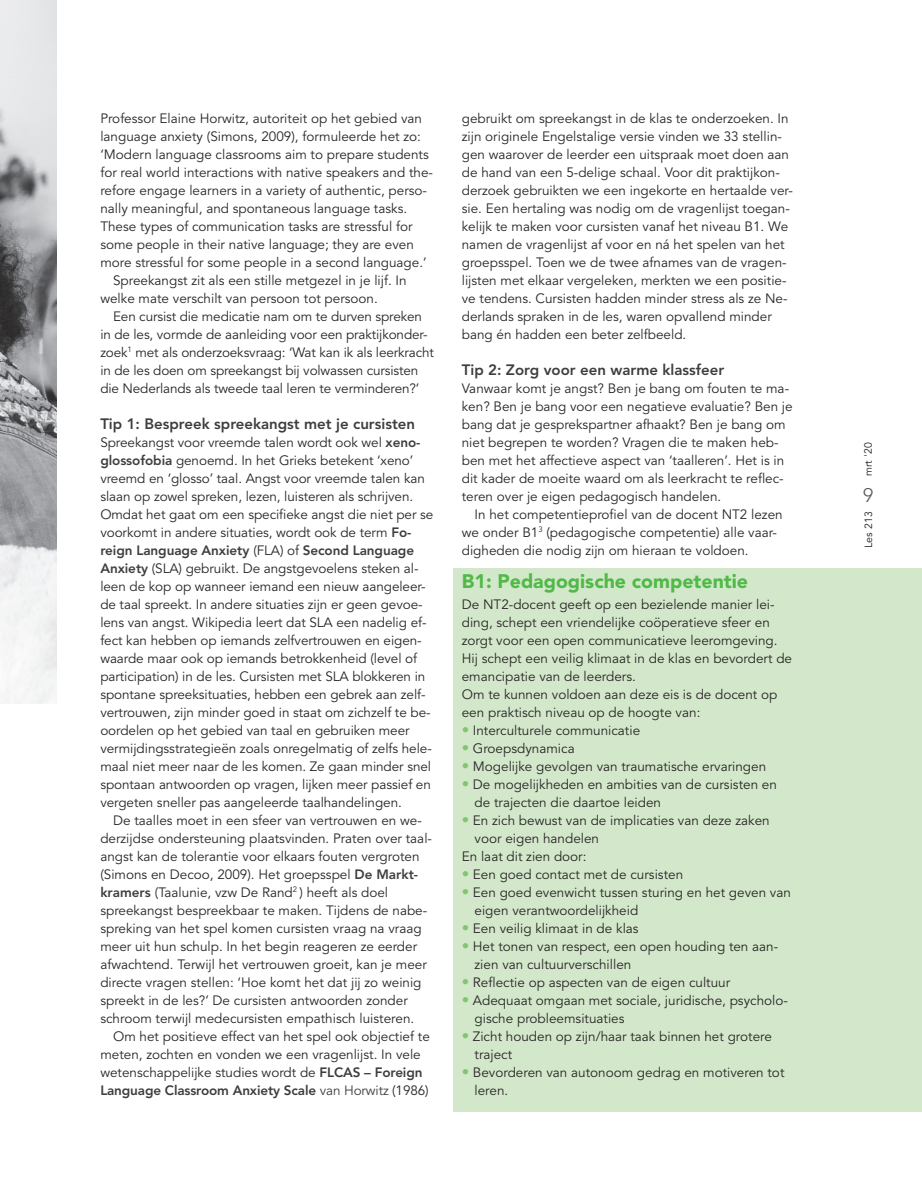
<style>
.page{position:relative;width:922px;height:1190px;background:#fff}
.page>*{position:absolute;margin:0;border:0;box-sizing:border-box;transform-origin:0 0}
.t1{font:900 19.5px "Avenir LT Std";color:#51b948}
.t2{font:800 15px "Avenir LT Std";color:#3e3e3f}
.t3{font:13.5px/18px "Avenir LT Std";color:#282526}
.t4{font:10.5px "Avenir LT Std";letter-spacing:.01em;color:#231f20}
.s1{font-weight:800;color:#3e3e3f}
.s2{color:#3e3e3f}
.s3{font-size:15px;color:#81c670}
</style>
<div class="page">
<img style="left:0;top:0;width:56px;height:703px">
<div style="left:453px;top:568px;width:469px;height:543px;background:#d3e8ca"></div>
<p class="t3" style="left:100px;top:109px;width:323px">Professor Elaine Horwitz, autoriteit op het gebied van</p>
<p class="t3" style="left:100px;top:127px;width:322px">language anxiety (Simons, 2009), formuleerde het zo:</p>
<p class="t3" style="left:100px;top:145px;width:330px">‘Modern language classrooms aim to prepare students</p>
<p class="t3" style="left:100px;top:163px;width:334px">for real world interactions with native speakers and the-</p>
<p class="t3" style="left:100px;top:181px;width:328px">refore engage learners in a variety of authentic, perso-</p>
<p class="t3" style="left:100px;top:199px;width:308px">nally meaningful, and spontaneous language tasks.</p>
<p class="t3" style="left:100px;top:217px;width:314px">These types of communication tasks are stressful for</p>
<p class="t3" style="left:100px;top:235px;width:315px">some people in their native language; they are even</p>
<p class="t3" style="left:100px;top:253px;width:328px">more stressful for some people in a second language.’</p>
<p class="t3" style="left:113px;top:271px;width:295px">Spreekangst zit als een stille metgezel in je lijf. In</p>
<p class="t3" style="left:100px;top:289px;width:279px">welke mate verschilt van persoon tot persoon.</p>
<p class="t3" style="left:113px;top:307px;width:310px">Een cursist die medicatie nam om te durven spreken</p>
<p class="t3" style="left:100px;top:325px;width:329px">in de les, vormde de aanleiding voor een praktijkonder-</p>
<p class="t3" style="left:100px;top:343px;width:335px">zoek<sup>1</sup> met als onderzoeksvraag: ‘Wat kan ik als leerkracht</p>
<p class="t3" style="left:100px;top:361px;width:320px">in de les doen om spreekangst bij volwassen cursisten</p>
<p class="t3" style="left:100px;top:379px;width:320px">die Nederlands als tweede taal leren te verminderen?’</p>
<p class="t2" style="left:100px;top:414px;width:316px">Tip 1: Bespreek spreekangst met je cursisten</p>
<p class="t3" style="left:100px;top:433px;width:335px">Spreekangst voor vreemde talen wordt ook wel <span class="s1">xeno&shy;glossofobia</span> genoemd. In het Grieks betekent ‘xeno’ vreemd en ‘glosso’ taal. Angst voor vreemde talen kan slaan op zowel spreken, lezen, luisteren als schrijven.<br>Omdat het gaat om een specifieke angst die niet per se voorkomt in andere situaties, wordt ook de term <span class="s1">Fo&shy;reign Language Anxiety</span> (FLA) of <span class="s1">Second Language Anxiety</span> (SLA) gebruikt. De angstgevoelens steken al&shy;leen de kop op wanneer iemand een nieuw aangeleer&shy;de taal spreekt. In andere situaties zijn er geen gevoe&shy;lens van angst. Wikipedia leert dat SLA een nadelig ef&shy;fect kan hebben op iemands zelfvertrouwen en eigen&shy;waarde maar ook op iemands betrokkenheid (level of participation) in de les. Cursisten met SLA blokkeren in spontane spreeksituaties, hebben een gebrek aan zelf&shy;vertrouwen, zijn minder goed in staat om zichzelf te be&shy;oordelen op het gebied van taal en gebruiken meer vermijdingsstrategieën zoals onregelmatig of zelfs hele&shy;maal niet meer naar de les komen. Ze gaan minder snel spontaan antwoorden op vragen, lijken meer passief en vergeten sneller pas aangeleerde taalhandelingen.</p>
<p class="t3" style="left:100px;top:811px;width:333px;text-indent:13px">De taalles moet in een sfeer van vertrouwen en we&shy;derzijdse ondersteuning plaatsvinden. Praten over taal&shy;angst kan de tolerantie voor elkaars fouten vergroten (Simons en Decoo, 2009). Het groepsspel <span class="s1">De Markt&shy;kramers</span> (Taalunie, vzw De Rand<sup>2</sup> ) heeft als doel spreekangst bespreekbaar te maken. Tijdens de nabe&shy;spreking van het spel komen cursisten vraag na vraag meer uit hun schulp. In het begin reageren ze eerder afwachtend. Terwijl het vertrouwen groeit, kan je meer directe vragen stellen: ‘Hoe komt het dat jij zo weinig spreekt in de les?’ De cursisten antwoorden zonder schroom terwijl medecursisten empathisch luisteren.</p>
<p class="t3" style="left:100px;top:1027px;width:331px;text-indent:13px">Om het positieve effect van het spel ook objectief te meten, zochten en vonden we een vragenlijst. In vele wetenschappelijke studies wordt de <span class="s1">FLCAS – Foreign Language Classroom Anxiety Scale</span> <span class="s2">van Horwitz</span> (1986)</p>
<p class="t3" style="left:462px;top:109px;width:333px">gebruikt om spreekangst in de klas te onderzoeken. In zijn originele Engelstalige versie vinden we 33 stellin&shy;gen waarover de leerder een uitspraak moet doen aan de hand van een 5-delige schaal. Voor dit praktijkon&shy;derzoek gebruikten we een ingekorte en hertaalde ver&shy;sie. Een hertaling was nodig om de vragenlijst toegan&shy;kelijk te maken voor cursisten vanaf het niveau B1. We namen de vragenlijst af voor en ná het spelen van het groepsspel. Toen we de twee afnames van de vragen&shy;lijsten met elkaar vergeleken, merkten we een positie&shy;ve tendens. Cursisten hadden minder stress als ze Ne&shy;derlands spraken in de les, waren opvallend minder bang én hadden een beter zelfbeeld.</p>
<p class="t2" style="left:462px;top:360px;width:264px">Tip 2: Zorg voor een warme klassfeer</p>
<p class="t3" style="left:462px;top:379px;width:332px">Vanwaar komt je angst? Ben je bang om fouten te ma&shy;ken? Ben je bang voor een negatieve evaluatie? Ben je bang dat je gesprekspartner afhaakt? Ben je bang om niet begrepen te worden? Vragen die te maken heb&shy;ben met het affectieve aspect van ‘taalleren’. Het is in dit kader de moeite waard om als leerkracht te reflec&shy;teren over je eigen pedagogisch handelen.</p>
<p class="t3" style="left:462px;top:505px;width:322px;text-indent:13px">In het competentieprofiel van de docent NT2 lezen we onder B1<sup>3</sup> (pedagogische competentie) alle vaar&shy;digheden die nodig zijn om hieraan te voldoen.</p>
<h1 class="t1" style="left:462px;top:569px;width:288px">B1: Pedagogische competentie</h1>
<p class="t3" style="left:462px;top:595px;width:332px">De NT2-docent geeft op een bezielende manier lei&shy;ding, schept een vriendelijke coöperatieve sfeer en zorgt voor een open communicatieve leeromgeving.<br>Hij schept een veilig klimaat in de klas en bevordert de emancipatie van de leerders.<br>Om te kunnen voldoen aan deze eis is de docent op een praktisch niveau op de hoogte van:</p>
<p class="t3" style="left:462px;top:721px;width:180px"><span class="s3">•</span> Interculturele communicatie</p>
<p class="t3" style="left:462px;top:739px;width:114px"><span class="s3">•</span> Groepsdynamica</p>
<p class="t3" style="left:462px;top:757px;width:306px"><span class="s3">•</span> Mogelijke gevolgen van traumatische ervaringen</p>
<p class="t3" style="left:475px;top:775px;width:304px;text-indent:-13px"><span class="s3">•</span> De mogelijkheden en ambities van de cursisten en de trajecten die daartoe leiden</p>
<p class="t3" style="left:462px;top:811px;width:309px"><span class="s3">•</span> En zich bewust van de implicaties van deze zaken</p>
<p class="t3" style="left:475px;top:829px;width:126px">voor eigen handelen</p>
<p class="t3" style="left:462px;top:847px;width:126px">En laat dit zien door:</p>
<p class="t3" style="left:462px;top:865px;width:223px"><span class="s3">•</span> Een goed contact met de cursisten</p>
<p class="t3" style="left:475px;top:883px;width:318px;text-indent:-13px"><span class="s3">•</span> Een goed evenwicht tussen sturing en het geven van eigen verantwoordelijkheid</p>
<p class="t3" style="left:462px;top:919px;width:178px"><span class="s3">•</span> Een veilig klimaat in de klas</p>
<p class="t3" style="left:475px;top:937px;width:305px;text-indent:-13px"><span class="s3">•</span> Het tonen van respect, een open houding ten aan&shy;zien van cultuurverschillen</p>
<p class="t3" style="left:462px;top:973px;width:270px"><span class="s3">•</span> Reflectie op aspecten van de eigen cultuur</p>
<p class="t3" style="left:475px;top:991px;width:315px;text-indent:-13px"><span class="s3">•</span> Adequaat omgaan met sociale, juridische, psycholo&shy;gische probleemsituaties</p>
<p class="t3" style="left:475px;top:1027px;width:299px;text-indent:-13px"><span class="s3">•</span> Zicht houden op zijn/haar taak binnen het grotere traject</p>
<p class="t3" style="left:475px;top:1063px;width:311px;text-indent:-13px"><span class="s3">•</span> Bevorderen van autonoom gedrag en motiveren tot leren.</p>
<p class="t4" style="left:862px;top:476px;width:35px;rotate:-90deg">mrt '20</p>
<p class="t4" style="left:862px;top:548px;width:38px;rotate:-90deg">Les 213</p>
</div>
